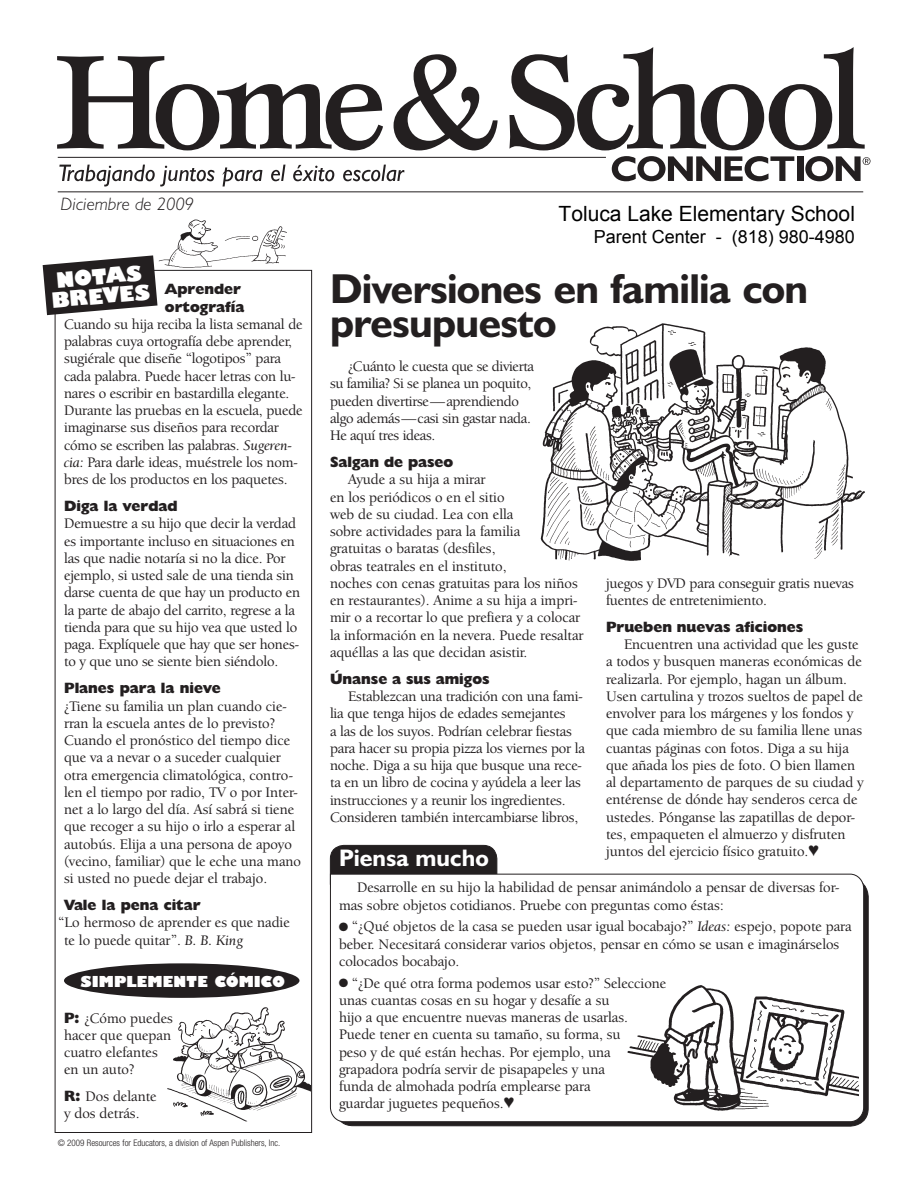
<style>
.page{position:relative;width:918px;height:1188px;background:#fff}
.page>*{position:absolute;margin:0;border:0;box-sizing:border-box;transform-origin:0 0}
.t1{font:700 42px/34.5px "Humanist 521 BT";letter-spacing:-.015em;color:#231f20}
.t2{font:700 24px "Humanist 521 BT";letter-spacing:.005em;color:#fff}
.t3{font:21px "Arial";color:#000}
.t4{font:800 21px/19.5px "Humanist 521 BT";color:#fff;text-align:center}
.t5{font:18px "Arial";color:#000}
.t6{font:italic 300 18px "Humanist 521 BT";letter-spacing:.01em;color:#231f20}
.t7{font:500 15px/17.2px "Berkeley Oldstyle IT Cby BT";color:#231f20}
.t8{font:500 15px/17.2px "Berkeley Oldstyle IT Cby BT";letter-spacing:-.02em;color:#231f20}
.t9{font:800 15px/18px "Humanist 521 BT";color:#231f20}
.t10{font:800 15px "Humanist 521 BT";color:#fff}
.t11{font:300 condensed 9px "Helvetica Neue";color:#231f20}
.s1{font-family:"Berkeley Oldstyle IT Cby BT Med Ital";font-weight:400}
.s2{font-family:"Humanist 521 BT";font-weight:800}
</style>
<div class="page">
<div style="left:330px;top:845px;width:167px;height:52px;background:#231f20;border-radius:14px"></div>
<div style="left:330px;top:845px;width:167px;height:53px;border:1px solid #231f20;border-radius:14px"></div>
<svg style="left:330px;top:873px;width:534px;height:249px"></svg>
<hr style="left:58px;top:157px;width:548px;height:1px;background:#231f20">
<svg style="left:57px;top:56px;width:326px;height:94px"></svg>
<svg style="left:394px;top:54px;width:104px;height:96px"></svg>
<svg style="left:509px;top:47px;width:356px;height:103px"></svg>
<hr style="left:58px;top:191px;width:805px;height:1px;background:#231f20">
<svg style="left:59px;top:165px;width:155px;height:21px"></svg>
<svg style="left:223px;top:167px;width:39px;height:19px"></svg>
<svg style="left:271px;top:165px;width:14px;height:16px"></svg>
<svg style="left:293px;top:165px;width:41px;height:16px"></svg>
<svg style="left:343px;top:165px;width:61px;height:16px"></svg>
<svg style="left:612px;top:156px;width:182px;height:25px"></svg>
<div style="left:797px;top:156px;width:6px;height:25px;background:#231f20"></div>
<svg style="left:805px;top:156px;width:66px;height:25px"></svg>
<div style="left:64px;top:963px;width:235px;height:35px;background:#231f20;border-radius:50%"></div>
<svg style="left:43px;top:255px;width:114px;height:60px"></svg>
<img style="left:155px;top:219px;width:134px;height:52px">
<img style="left:167px;top:1007px;width:144px;height:115px">
<img style="left:622px;top:981px;width:237px;height:132px">
<img style="left:540px;top:323px;width:325px;height:238px">
<p class="t6" style="left:61px;top:193px;width:135px">Diciembre de 2009</p>
<h3 class="t4" style="left:49px;top:271px;width:93px;rotate:-5deg">NOTAS<br>BREVES</h3>
<p class="t9" style="left:165px;top:279px;width:81px">Aprender ortografía</p>
<p class="t7" style="left:64px;top:315px;width:240px">Cuando su hija reciba la lista semanal de palabras cuya ortografía debe aprender, sugiérale que diseñe “logotipos” para cada palabra. Puede hacer letras con lu&shy;nares o escribir en bastardilla elegante.<br>Durante las pruebas en la escuela, puede imaginarse sus diseños para recordar cómo se escriben las palabras. <span class="s1">Sugeren&shy;cia:</span> Para darle ideas, muéstrele los nom&shy;bres de los productos en los paquetes.</p>
<p class="t9" style="left:64px;top:497px;width:115px">Diga la verdad</p>
<p class="t7" style="left:64px;top:515px;width:238px">Demuestre a su hijo que decir la verdad es importante incluso en situaciones en las que nadie notaría si no la dice. Por ejemplo, si usted sale de una tienda sin darse cuenta de que hay un producto en la parte de abajo del carrito, regrese a la tienda para que su hijo vea que usted lo paga. Explíquele que hay que ser hones&shy;to y que uno se siente bien siéndolo.</p>
<p class="t9" style="left:64px;top:679px;width:158px">Planes para la nieve</p>
<p class="t7" style="left:64px;top:697px;width:238px">¿Tiene su familia un plan cuando cie&shy;rran la escuela antes de lo previsto?<br>Cuando el pronóstico del tiempo dice que va a nevar o a suceder cualquier otra emergencia climatológica, contro&shy;len el tiempo por radio, TV o por Inter&shy;net a lo largo del día. Así sabrá si tiene que recoger a su hijo o irlo a esperar al autobús. Elija a una persona de apoyo (vecino, familiar) que le eche una mano si usted no puede dejar el trabajo.</p>
<p class="t9" style="left:64px;top:896px;width:138px">Vale la pena citar</p>
<p class="t7" style="left:64px;top:914px;width:227px;text-indent:-6px">“Lo hermoso de aprender es que nadie te lo puede quitar”. <span class="s1">B. B. King</span></p>
<p class="t10" style="left:80px;top:972px;width:206px">SIMPLEMENTE CÓMICO</p>
<p class="t7" style="left:64px;top:1009px;width:110px"><span class="s2">P:</span> ¿Cómo puedes hacer que quepan cuatro elefantes en un auto?</p>
<p class="t7" style="left:64px;top:1087px;width:94px"><span class="s2">R:</span> Dos delante y dos detrás.</p>
<p class="t11" style="left:58px;top:1137px;width:224px">© 2009 Resources for Educators, a division of Aspen Publishers, Inc.</p>
<h3 class="t3" style="left:559px;top:201px;width:298px">Toluca Lake Elementary School</h3>
<p class="t5" style="left:594px;top:227px;width:263px">Parent Center - (818) 980-4980</p>
<h1 class="t1" style="left:330px;top:270px;width:480px">Diversiones en familia con presupuesto</h1>
<p class="t8" style="left:330px;top:358px;width:206px;text-indent:18px">¿Cuánto le cuesta que se divierta su familia? Si se planea un poquito, pueden divertirse—aprendiendo algo además—casi sin gastar nada.<br>He aquí tres ideas.</p>
<p class="t9" style="left:330px;top:453px;width:125px">Salgan de paseo</p>
<p class="t7" style="left:330px;top:471px;width:255px;text-indent:18px">Ayude a su hija a mirar<br>en los periódicos o en el sitio<br>web de su ciudad. Lea con ella<br>sobre actividades para la familia<br>gratuitas o baratas (desfiles,<br>obras teatrales en el instituto,<br>noches con cenas gratuitas para los niños en restaurantes). Anime a su hija a impri&shy;mir o a recortar lo que prefiera y a colocar la información en la nevera. Puede resaltar aquéllas a las que decidan asistir.</p>
<p class="t9" style="left:330px;top:670px;width:161px">Únanse a sus amigos</p>
<p class="t7" style="left:330px;top:688px;width:256px;text-indent:18px">Establezcan una tradición con una fami&shy;lia que tenga hijos de edades semejantes<br>a las de los suyos. Podrían celebrar fiestas para hacer su propia pizza los viernes por la noche. Diga a su hija que busque una rece&shy;ta en un libro de cocina y ayúdela a leer las instrucciones y a reunir los ingredientes.<br>Consideren también intercambiarse libros,</p>
<p class="t7" style="left:606px;top:574px;width:249px">juegos y DVD para conseguir gratis nuevas fuentes de entretenimiento.</p>
<p class="t9" style="left:606px;top:617px;width:199px">Prueben nuevas aficiones</p>
<p class="t7" style="left:606px;top:635px;width:259px;text-indent:18px">Encuentren una actividad que les guste a todos y busquen maneras económicas de realizarla. Por ejemplo, hagan un álbum.<br>Usen cartulina y trozos sueltos de papel de envolver para los márgenes y los fondos y que cada miembro de su familia llene unas cuantas páginas con fotos. Diga a su hija que añada los pies de foto. O bien llamen al departamento de parques de su ciudad y entérense de dónde hay senderos cerca de ustedes. Pónganse las zapatillas de depor&shy;tes, empaqueten el almuerzo y disfruten juntos del ejercicio físico gratuito.♥</p>
<h2 class="t2" style="left:339px;top:843px;width:151px">Piensa mucho</h2>
<p class="t7" style="left:339px;top:879px;width:502px;text-indent:18px">Desarrolle en su hijo la habilidad de pensar animándolo a pensar de diversas for&shy;mas sobre objetos cotidianos. Pruebe con preguntas como éstas:</p>
<p class="t7" style="left:339px;top:918px;width:514px">● “¿Qué objetos de la casa se pueden usar igual bocabajo?” <span class="s1">Ideas:</span> espejo, popote para beber. Necesitará considerar varios objetos, pensar en cómo se usan e imaginárselos colocados bocabajo.</p>
<p class="t7" style="left:339px;top:974px;width:329px">● “¿De qué otra forma podemos usar esto?” Seleccione unas cuantas cosas en su hogar y desafíe a su<br>hijo a que encuentre nuevas maneras de usarlas.<br>Puede tener en cuenta su tamaño, su forma, su<br>peso y de qué están hechas. Por ejemplo, una grapadora podría servir de pisapapeles y una<br>funda de almohada podría emplearse para<br>guardar juguetes pequeños.♥</p>
</div>
